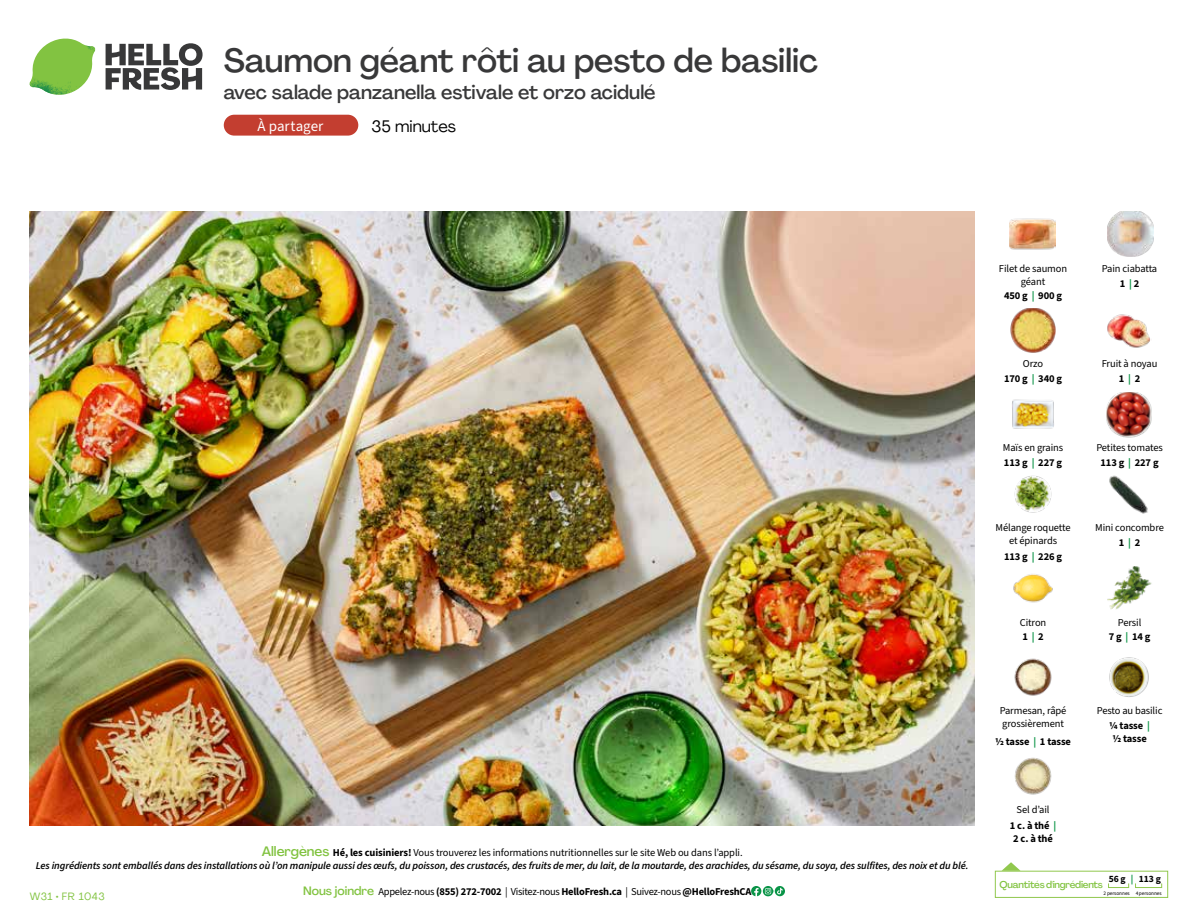
<style>
.page{position:relative;width:1188px;height:918px;background:#fff}
.page>*{position:absolute;margin:0;border:0;box-sizing:border-box;transform-origin:0 0}
.t1{font:500 33px "Agrandir";color:#383839}
.t2{font:500 19.5px "Agrandir";color:#383839}
.t3{font:16.5px "Agrandir";color:#000}
.t4{font:15px "Source Sans 3";color:#fff}
.t5{font:italic 600 10.5px/13.5px "Source Sans 3";letter-spacing:-.01em;color:#000;text-align:center}
.t6{font:10.5px/14.9px "Source Sans 3";letter-spacing:-.01em;color:#000;text-align:center}
.t7{font:700 10.5px/14.9px "Source Sans 3";letter-spacing:-.02em;color:#000;text-align:center}
.t8{font:10.5px "Agrandir";letter-spacing:.05em;color:#82c341}
.t9{font:500 9.75px "Agrandir";letter-spacing:-.025em;color:#82c341}
.t10{font:700 9.6px "Source Sans 3";color:#000}
.t11{font:5.25px "Source Sans 3";letter-spacing:-.01em;color:#000}
.s1{font-family:"Agrandir";font-weight:500;font-style:normal;font-size:13.5px;color:#82c341}
.s2{font-weight:700;font-style:normal}
.s3{font-weight:400;font-style:normal}
.s4{font-family:"Agrandir";font-weight:500;font-size:12px;color:#82c341}
.s5{font-weight:400}
.s6{font-weight:700}
.s7{font-weight:700;color:#0b9446}
.s8{color:#0b9446}
</style>
<div class="page">
<svg style="left:106px;top:43px;width:97px;height:47px"></svg>
<svg style="left:34px;top:39px;width:59px;height:38px"></svg>
<img style="left:65px;top:39px;width:30px;height:25px">
<img style="left:33px;top:60px;width:56px;height:10px">
<img style="left:29px;top:64px;width:58px;height:31px">
<img style="left:64px;top:70px;width:25px;height:24px">
<img style="left:30px;top:211px;width:945px;height:615px">
<svg style="left:775px;top:886px;width:10px;height:10px"></svg>
<svg style="left:751px;top:886px;width:32px;height:10px"></svg>
<svg style="left:1002px;top:862px;width:19px;height:9px"></svg>
<div style="left:995px;top:871px;width:173px;height:27px;border:1px solid #91c84e"></div>
<div style="left:1108px;top:883px;width:21px;height:5px;border:1px solid #91c84e"></div>
<div style="left:1135px;top:883px;width:27px;height:5px;border:1px solid #91c84e"></div>
<img style="left:1011px;top:308px;width:45px;height:45px">
<img style="left:1107px;top:314px;width:43px;height:34px">
<img style="left:1012px;top:399px;width:42px;height:30px">
<img style="left:1106px;top:392px;width:46px;height:45px">
<img style="left:1014px;top:475px;width:38px;height:38px">
<img style="left:1109px;top:475px;width:39px;height:39px">
<img style="left:1013px;top:574px;width:40px;height:29px">
<img style="left:1014px;top:658px;width:38px;height:38px">
<img style="left:1109px;top:657px;width:40px;height:40px">
<img style="left:1108px;top:211px;width:45px;height:46px">
<img style="left:1010px;top:218px;width:45px;height:32px">
<img style="left:1107px;top:566px;width:45px;height:44px">
<img style="left:1014px;top:757px;width:38px;height:38px">
<div style="left:224px;top:115px;width:134px;height:21px;background:#c33e30;border-radius:10px"></div>
<h1 class="t1" style="left:224px;top:40px;width:596px">Saumon géant rôti au pesto de basilic</h1>
<h2 class="t2" style="left:224px;top:80px;width:433px">avec salade panzanella estivale et orzo acidulé</h2>
<h3 class="t3" style="left:372px;top:116px;width:86px">35 minutes</h3>
<h3 class="t4" style="left:258px;top:116px;width:67px">À partager</h3>
<p class="t5" style="left:36px;top:845px;width:934px"><span class="s1">Allergènes</span> <span class="s2">Hé, les cuisiniers!</span> <span class="s3">Vous trouverez les informations nutritionnelles sur le site Web ou dans l’appli.<br></span>Les ingrédients sont emballés dans des installations où l’on manipule aussi des œufs, du poisson, des crustacés, des fruits de mer, du lait, de la moutarde, des arachides, du sésame, du soya, des sulfites, des noix et du blé.</p>
<p class="t8" style="left:30px;top:890px;width:77px">W31 • FR 1043</p>
<p class="t7" style="left:303px;top:884px;width:450px"><span class="s4">Nous joindre</span> <span class="s5">Appelez-nous</span> (855) 272-7002 <span class="s5">| Visitez-nous</span> HelloFresh.ca <span class="s5">| Suivez-nous</span> @HelloFreshCA</p>
<p class="t6" style="left:999px;top:261px;width:70px;line-height:13.8px">Filet de saumon géant<br><span class="s6">450 g</span> <span class="s7">|</span> <span class="s6">900 g</span></p>
<p class="t6" style="left:1102px;top:261px;width:57px;line-height:15.6px">Pain ciabatta<br><span class="s6">1</span> <span class="s7">|</span> <span class="s6">2</span></p>
<p class="t7" style="left:1004px;top:356px;width:60px"><span class="s5">Orzo<br></span>170 g <span class="s8">|</span> 340 g</p>
<p class="t6" style="left:1102px;top:356px;width:57px">Fruit à noyau<br><span class="s6">1</span> <span class="s7">|</span> <span class="s6">2</span></p>
<p class="t6" style="left:1003px;top:440px;width:62px;text-align:left">Maïs en grains<br><span class="s6">113 g</span> <span class="s7">|</span> <span class="s6">227 g</span></p>
<p class="t6" style="left:1096px;top:440px;width:68px">Petites tomates<br><span class="s6">113 g</span> <span class="s7">|</span> <span class="s6">227 g</span></p>
<p class="t6" style="left:995px;top:521px;width:77px;line-height:13.5px">Mélange roquette et épinards</p>
<p class="t7" style="left:1004px;top:549px;width:60px">113 g <span class="s8">|</span> 226 g</p>
<p class="t6" style="left:1095px;top:520px;width:70px">Mini concombre<br><span class="s6">1</span> <span class="s7">|</span> <span class="s6">2</span></p>
<p class="t6" style="left:1020px;top:615px;width:28px;text-align:left">Citron<br><span class="s6">1</span> <span class="s7">|</span> <span class="s6">2</span></p>
<p class="t6" style="left:1109px;top:615px;width:43px">Persil<br><span class="s6">7g</span> <span class="s7">|</span> <span class="s6">14g</span></p>
<p class="t6" style="left:1000px;top:704px;width:68px;line-height:13.5px;text-align:left">Parmesan, râpé grossièrement</p>
<p class="t7" style="left:995px;top:734px;width:77px">½ tasse <span class="s8">|</span> 1 tasse</p>
<p class="t6" style="left:1010px;top:801px;width:48px;line-height:15.9px">Sel d’ail<br><span class="s6">1 c. à thé</span> <span class="s7">|</span></p>
<p class="t7" style="left:1013px;top:831px;width:41px">2 c. à thé</p>
<p class="t6" style="left:1097px;top:703px;width:67px">Pesto au basilic <span class="s6">¼ tasse</span> <span class="s7">|</span></p>
<p class="t7" style="left:1112px;top:731px;width:36px">½ tasse</p>
<p class="t10" style="left:1109px;top:872px;width:54px">56 g <span class="s8">|</span> 113 g</p>
<p class="t11" style="left:1103px;top:890px;width:60px">2 personnes 4 personnes</p>
<p class="t9" style="left:1000px;top:878px;width:105px">Quantités d'ingrédients</p>
</div>
